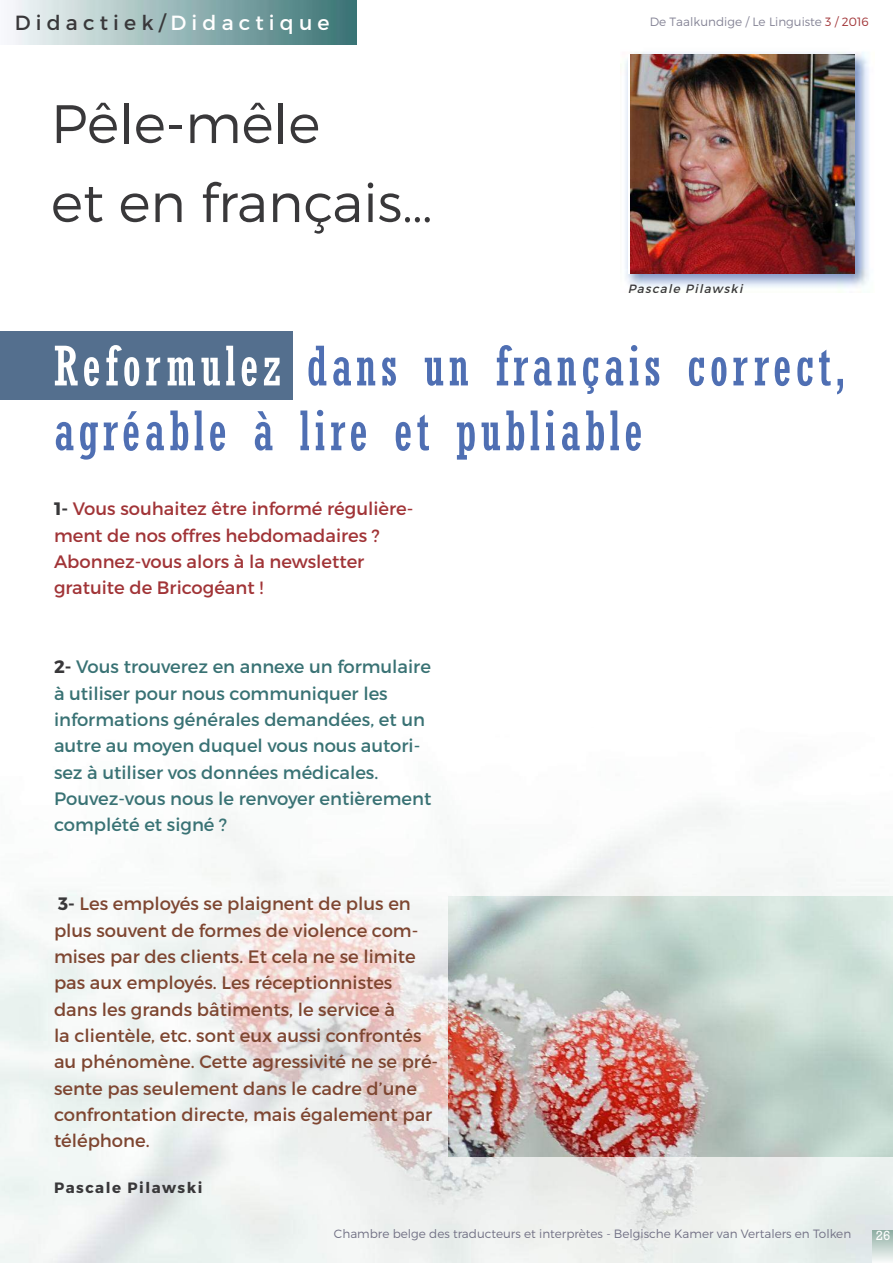
<style>
.page{position:relative;width:893px;height:1263px;background:#fff}
.page>*{position:absolute;margin:0;border:0;box-sizing:border-box;transform-origin:0 0}
.t1{font:condensed 54px/64.8px "Rockwell";letter-spacing:.075em;color:#4f6fb3}
.t2{font:300 54px/79.1px "Montserrat";color:#39383a}
.t3{font:20.55px "Montserrat";letter-spacing:.25em;color:#39383a}
.t4{font:18px/26.4px "Montserrat";color:#7e4631}
.t5{font:18px/26.4px "Montserrat";color:#397274}
.t6{font:18px/26.4px "Montserrat";color:#a13437}
.t7{font:700 15px "Montserrat";letter-spacing:.1em;color:#39383a}
.t8{font:13.5px "Rockwell";color:#fff}
.t9{font:300 12px "Montserrat";color:#717084}
.t10{font:300 12px "Montserrat";color:#858496}
.t11{font:italic 12px "Montserrat";color:#39383a}
.s1{color:#fff}
.s2{color:#a13437}
.s3{font-weight:700;color:#39383a}
</style>
<div class="page">
<div style="left:0;top:332px;width:293px;height:68px;background:#546f8e"></div>
<img style="left:0;top:969px;width:893px;height:293px">
<img style="left:0;top:803px;width:825px;height:166px">
<img style="left:449px;top:969px;width:444px;height:187px">
<img style="left:449px;top:896px;width:444px;height:73px">
<svg style="left:873px;top:1231px;width:20px;height:31px"></svg>
<img style="left:13px;top:0;width:344px;height:45px">
<img style="left:625px;top:52px;width:244px;height:240px">
<img style="left:631px;top:54px;width:223px;height:219px">
<p class="t3" style="left:15px;top:15px;width:316px">Didactiek/<span class="s1">Didactique</span></p>
<p class="t10" style="left:650px;top:17px;width:220px">De Taalkundige / Le Linguiste <span class="s2">3 / 2016</span></p>
<h1 class="t2" style="left:51px;top:89px;width:383px">Pêle-mêle<br>et en français…</h1>
<p class="t11" style="left:628px;top:284px;width:119px">Pascale Pilawski</p>
<h1 class="t1" style="left:54px;top:334px;width:792px"><span class="s1">Reformulez</span> dans un français correct, agréable à lire et publiable</h1>
<p class="t6" style="left:54px;top:497px;width:361px"><span class="s3">1-</span> Vous souhaitez être informé régulière&shy;ment de nos offres hebdomadaires ?<br>Abonnez-vous alors à la newsletter gratuite de Bricogéant !</p>
<p class="t5" style="left:54px;top:655px;width:379px"><span class="s3">2-</span> Vous trouverez en annexe un formulaire à utiliser pour nous communiquer les informations générales demandées, et un autre au moyen duquel vous nous autori&shy;sez à utiliser vos données médicales.<br>Pouvez-vous nous le renvoyer entièrement complété et signé ?</p>
<p class="t4" style="left:54px;top:892px;width:386px"><span class="s3">3-</span> Les employés se plaignent de plus en plus souvent de formes de violence com&shy;mises par des clients. Et cela ne se limite pas aux employés. Les réceptionnistes dans les grands bâtiments, le service à<br>la clientèle, etc. sont eux aussi confrontés au phénomène. Cette agressivité ne se pré&shy;sente pas seulement dans le cadre d’une confrontation directe, mais également par téléphone.</p>
<p class="t7" style="left:54px;top:1181px;width:150px">Pascale Pilawski</p>
<p class="t9" style="left:334px;top:1229px;width:519px">Chambre belge des traducteurs et interprètes - Belgische Kamer van Vertalers en Tolken</p>
<p class="t8" style="left:876px;top:1227px;width:16px">26</p>
</div>
